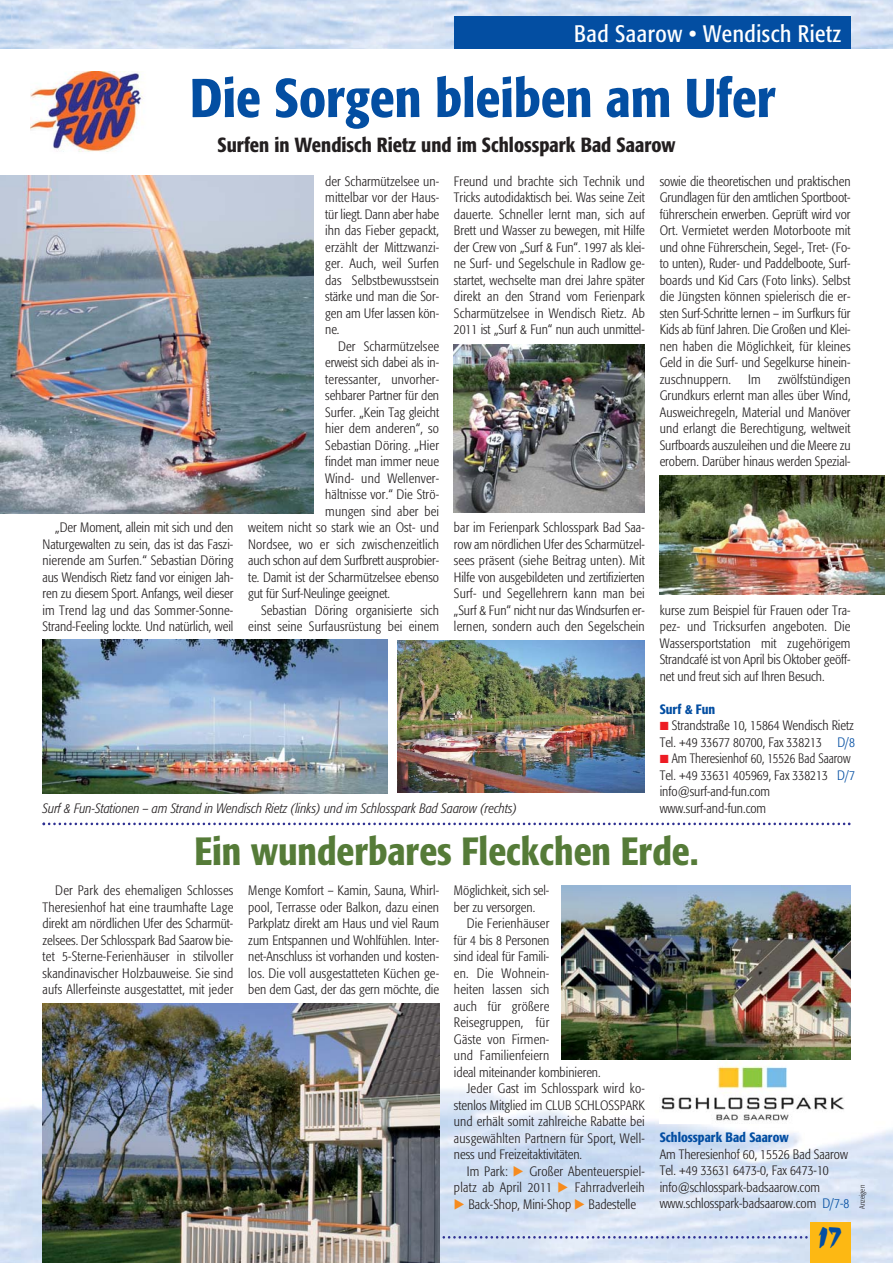
<style>
.page{position:relative;width:893px;height:1263px;background:#fff}
.page>*{position:absolute;margin:0;border:0;box-sizing:border-box;transform-origin:0 0}
.t1{font:54px "Formata Medium Cond";color:#034ea2}
.t2{font:39px "Formata Medium Cond";color:#557b38}
.t3{font:27px "Marker Board";color:#034ea2}
.t4{font:23.55px "Formata Cond";letter-spacing:.025em;color:#fff}
.t5{font:20.25px "Formata Medium Cond";color:#231f20}
.t6{font:13.5px/16.5px "Formata Light Cond";color:#231f20;text-align:justify}
.t7{font:italic 13.5px "Formata Light Cond";color:#231f20}
.t8{font:13.5px "Formata Medium Cond";color:#034ea2}
.t9{font:7.5px "Formata Light Cond";color:#231f20}
.s1{font-family:"Abacus Three";color:#ed1c24}
.s2{color:#034ea2}
.s3{font-family:"Abacus Three";color:#f68b1e}
</style>
<div class="page">
<img style="left:0;top:1076px;width:893px;height:187px">
<img style="left:10px;top:0;width:883px;height:49px">
<svg style="left:43px;top:823px;width:807px;height:2px"></svg>
<svg style="left:439px;top:1236px;width:370px;height:3px"></svg>
<div style="left:454px;top:16px;width:396px;height:33px;background:#034ea2"></div>
<div style="left:809px;top:1222px;width:41px;height:41px;background:#fdb813"></div>
<img style="left:1px;top:176px;width:312px;height:338px">
<img style="left:454px;top:344px;width:191px;height:169px">
<img style="left:660px;top:475px;width:224px;height:119px">
<img style="left:398px;top:641px;width:247px;height:152px">
<img style="left:43px;top:640px;width:345px;height:153px">
<img style="left:43px;top:1003px;width:396px;height:260px">
<img style="left:660px;top:1060px;width:186px;height:63px">
<img style="left:561px;top:886px;width:289px;height:173px">
<img style="left:30px;top:71px;width:114px;height:81px">
<h3 class="t4" style="left:574px;top:22px;width:269px">Bad Saarow • Wendisch Rietz</h3>
<h1 class="t1" style="left:190px;top:72px;width:587px">Die Sorgen bleiben am Ufer</h1>
<h3 class="t5" style="left:217px;top:135px;width:459px">Surfen in Wendisch Rietz und im Schlosspark Bad Saarow</h3>
<p class="t6" style="left:43px;top:520px;width:192px;text-indent:13px">„Der Moment, allein mit sich und den Naturgewalten zu sein, das ist das Faszi&shy;nierende am Surfen.“ Sebastian Döring aus Wendisch Rietz fand vor einigen Jah&shy;ren zu diesem Sport. Anfangs, weil dieser im Trend lag und das Sommer-Sonne-Strand-Feeling lockte. Und natürlich, weil</p>
<p class="t6" style="left:325px;top:173px;width:115px">der Scharmützelsee un&shy;mittelbar vor der Haus&shy;tür liegt. Dann aber habe ihn das Fieber gepackt, erzählt der Mittzwanzi&shy;ger. Auch, weil Surfen das Selbstbewusstsein stärke und man die Sor&shy;gen am Ufer lassen kön&shy;ne.</p>
<p class="t6" style="left:338px;top:338px;width:103px">Der Scharmützelsee</p>
<p class="t6" style="left:325px;top:355px;width:115px">erweist sich dabei als in-</p>
<p class="t6" style="left:325px;top:371px;width:115px">teressanter, unvorher-</p>
<p class="t6" style="left:325px;top:388px;width:115px">sehbarer Partner für den</p>
<p class="t6" style="left:325px;top:404px;width:115px">Surfer. „Kein Tag gleicht</p>
<p class="t6" style="left:325px;top:421px;width:115px">hier dem anderen“, so</p>
<p class="t6" style="left:325px;top:437px;width:115px">Sebastian Döring. „Hier</p>
<p class="t6" style="left:325px;top:454px;width:115px">findet man immer neue</p>
<p class="t6" style="left:325px;top:470px;width:115px">Wind- und Wellenver-</p>
<p class="t6" style="left:325px;top:487px;width:115px">hältnisse vor.“ Die Strö-</p>
<p class="t6" style="left:325px;top:503px;width:115px">mungen sind aber bei</p>
<p class="t6" style="left:248px;top:520px;width:192px">weitem nicht so stark wie an Ost- und</p>
<p class="t6" style="left:248px;top:536px;width:192px">Nordsee, wo er sich zwischenzeitlich</p>
<p class="t6" style="left:248px;top:553px;width:192px">auch schon auf dem Surfbrett ausprobier-</p>
<p class="t6" style="left:248px;top:569px;width:192px">te. Damit ist der Scharmützelsee ebenso</p>
<p class="t6" style="left:248px;top:586px;width:143px">gut für Surf-Neulinge geeignet.</p>
<p class="t6" style="left:261px;top:602px;width:180px">Sebastian Döring organisierte sich</p>
<p class="t6" style="left:248px;top:619px;width:192px">einst seine Surfausrüstung bei einem</p>
<p class="t6" style="left:454px;top:173px;width:192px">Freund und brachte sich Technik und Tricks autodidaktisch bei. Was seine Zeit dauerte. Schneller lernt man, sich auf Brett und Wasser zu bewegen, mit Hilfe der Crew von „Surf &amp; Fun“. 1997 als klei&shy;ne Surf- und Segelschule in Radlow ge&shy;startet, wechselte man drei Jahre später direkt an den Strand vom Ferienpark Scharmützelsee in Wendisch Rietz. Ab 2011 ist „Surf &amp; Fun“ nun auch unmittel-</p>
<p class="t6" style="left:660px;top:173px;width:192px">sowie die theoretischen und praktischen Grundlagen für den amtlichen Sportboot&shy;führerschein erwerben. Geprüft wird vor Ort. Vermietet werden Motorboote mit und ohne Führerschein, Segel-, Tret- (Fo&shy;to unten), Ruder- und Paddelboote, Surf&shy;boards und Kid Cars (Foto links). Selbst die Jüngsten können spielerisch die er&shy;sten Surf-Schritte lernen – im Surfkurs für Kids ab fünf Jahren. Die Großen und Klei&shy;nen haben die Möglichkeit, für kleines Geld in die Surf- und Segelkurse hinein&shy;zuschnuppern.</p>
<p class="t6" style="left:660px;top:371px;width:192px;text-indent:118px">zwölfstündigen Grundkurs erlernt man alles über Wind, Ausweichregeln, Material und Manöver und erlangt die Berechtigung, weltweit Surfboards auszuleihen und die Meere zu erobern. Darüber hinaus werden Spezial-</p>
<p class="t6" style="left:748px;top:371px;width:14px">Im</p>
<p class="t6" style="left:454px;top:520px;width:192px">bar im Ferienpark Schlosspark Bad Saa&shy;row am nördlichen Ufer des Scharmützel&shy;sees präsent (siehe Beitrag unten). Mit Hilfe von ausgebildeten und zertifizierten Surf- und Segellehrern kann man bei „Surf &amp; Fun“ nicht nur das Windsurfen er&shy;lernen, sondern auch den Segelschein</p>
<p class="t6" style="left:660px;top:602px;width:192px">kurse zum Beispiel für Frauen oder Tra&shy;pez- und Tricksurfen angeboten. Die Wassersportstation mit zugehörigem Strandcafé ist von April bis Oktober geöff&shy;net und freut sich auf Ihren Besuch.</p>
<p class="t8" style="left:660px;top:703px;width:57px">Surf &amp; Fun</p>
<p class="t6" style="left:660px;top:718px;width:197px;text-align:left"><span class="s1">K</span> Strandstraße 10, 15864 Wendisch Rietz Tel. +49 33677 80700, Fax 338213 <span class="s2">D/8<br></span><span class="s1">K</span> Am Theresienhof 60, 15526 Bad Saarow Tel. +49 33631 405969, Fax 338213 <span class="s2">D/7 </span>info@surf-and-fun.com</p>
<p class="t7" style="left:43px;top:802px;width:476px">Surf &amp; Fun-Stationen – am Strand in Wendisch Rietz (links) und im Schlosspark Bad Saarow (rechts)</p>
<p class="t6" style="left:660px;top:800px;width:108px">www.surf-and-fun.com</p>
<h2 class="t2" style="left:194px;top:833px;width:506px">Ein wunderbares Fleckchen Erde.</h2>
<p class="t6" style="left:43px;top:883px;width:192px;text-indent:13px">Der Park des ehemaligen Schlosses Theresienhof hat eine traumhafte Lage direkt am nördlichen Ufer des Scharmüt&shy;zelsees. Der Schlosspark Bad Saarow bie&shy;tet 5-Sterne-Ferienhäuser in stilvoller skandinavischer Holzbauweise. Sie sind aufs Allerfeinste ausgestattet, mit jeder</p>
<p class="t6" style="left:248px;top:883px;width:192px">Menge Komfort – Kamin, Sauna, Whirl&shy;pool, Terrasse oder Balkon, dazu einen Parkplatz direkt am Haus und viel Raum zum Entspannen und Wohlfühlen. Inter&shy;net-Anschluss ist vorhanden und kosten&shy;los. Die voll ausgestatteten Küchen ge&shy;ben dem Gast, der das gern möchte, die</p>
<p class="t6" style="left:454px;top:883px;width:97px">Möglichkeit, sich sel&shy;ber zu versorgen.</p>
<p class="t6" style="left:467px;top:916px;width:84px">Die Ferienhäuser</p>
<p class="t6" style="left:454px;top:932px;width:97px">für 4 bis 8 Personen</p>
<p class="t6" style="left:454px;top:949px;width:97px">sind ideal für Famili-</p>
<p class="t6" style="left:454px;top:965px;width:97px">en. Die Wohnein-</p>
<p class="t6" style="left:454px;top:982px;width:97px">heiten lassen sich</p>
<p class="t6" style="left:454px;top:998px;width:97px">auch für größere</p>
<p class="t6" style="left:454px;top:1015px;width:97px">Reisegruppen, für</p>
<p class="t6" style="left:454px;top:1031px;width:97px">Gäste von Firmen-</p>
<p class="t6" style="left:454px;top:1048px;width:97px">und Familienfeiern</p>
<p class="t6" style="left:454px;top:1064px;width:148px">ideal miteinander kombinieren.</p>
<p class="t6" style="left:467px;top:1081px;width:180px">Jeder Gast im Schlosspark wird ko-</p>
<p class="t6" style="left:454px;top:1097px;width:192px">stenlos Mitglied im CLUB SCHLOSSPARK</p>
<p class="t6" style="left:454px;top:1114px;width:192px">und erhält somit zahlreiche Rabatte bei</p>
<p class="t6" style="left:454px;top:1130px;width:192px">ausgewählten Partnern für Sport, Well-</p>
<p class="t6" style="left:454px;top:1147px;width:130px">ness und Freizeitaktivitäten.</p>
<p class="t6" style="left:467px;top:1163px;width:180px">Im Park: <span class="s3">E</span> Großer Abenteuerspiel-</p>
<p class="t6" style="left:454px;top:1180px;width:192px">platz ab April 2011 <span class="s3">E</span> Fahrradverleih</p>
<p class="t6" style="left:454px;top:1196px;width:184px"><span class="s3">E</span> Back-Shop, Mini-Shop <span class="s3">E</span> Badestelle</p>
<p class="t8" style="left:660px;top:1131px;width:131px">Schlosspark Bad Saarow</p>
<p class="t6" style="left:660px;top:1146px;width:191px;text-align:left">Am Theresienhof 60, 15526 Bad Saarow Tel. +49 33631 6473-0, Fax 6473-10 info@schlosspark-badsaarow.com www.schlosspark-badsaarow.com <span class="s2">D/7-8</span></p>
<h3 class="t3" style="left:818px;top:1228px;width:25px">17</h3>
<p class="t9" style="left:858px;top:1209px;width:25px;rotate:-90deg">Anzeigen</p>
</div>
